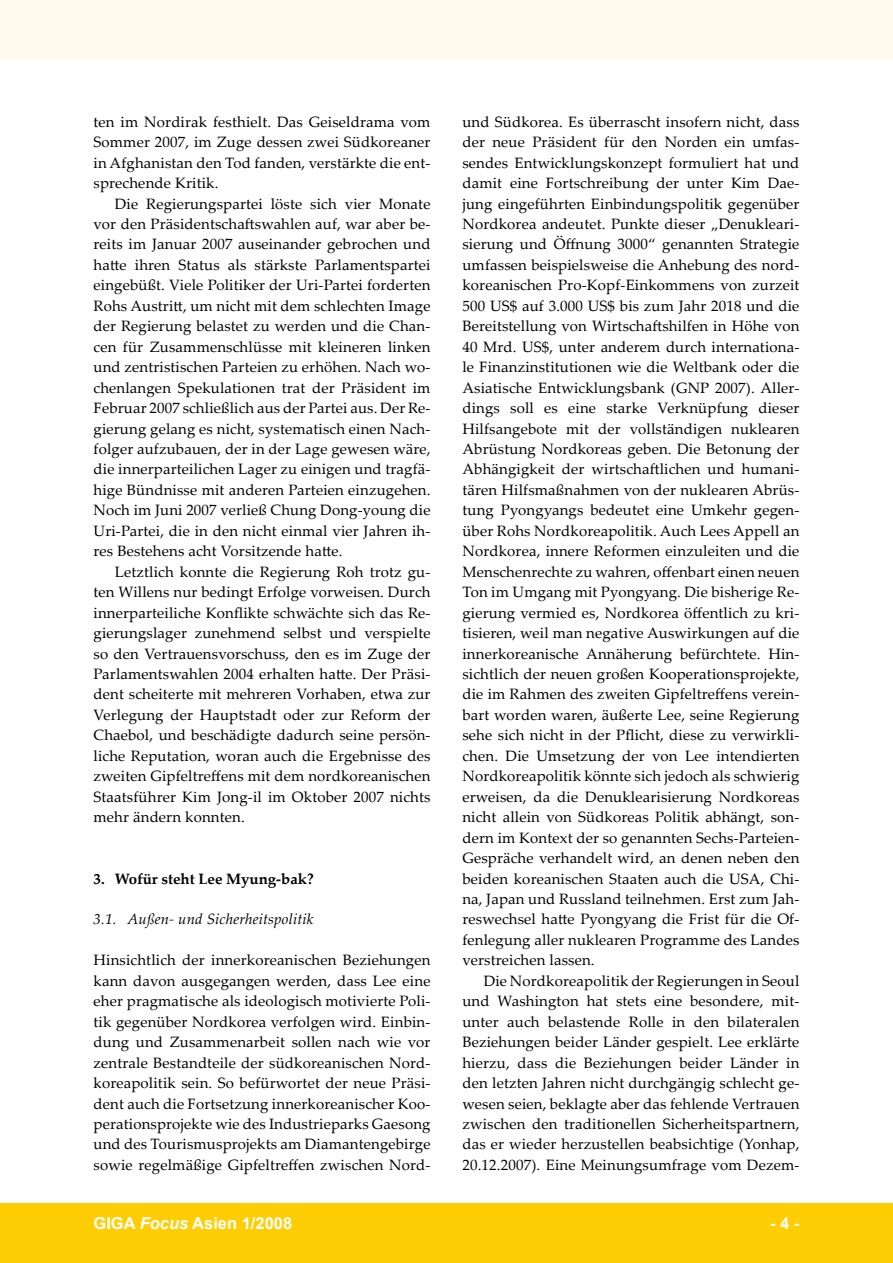
<style>
.page{position:relative;width:893px;height:1263px;background:#fff}
.page>*{position:absolute;margin:0;border:0;box-sizing:border-box;transform-origin:0 0}
.t1{font:700 16.5px "Arial";color:#fff}
.t2{font:15px/20.4px "Palatino Linotype";letter-spacing:.01em;color:#000;text-align:justify}
.t3{font:italic 15px "Palatino Linotype";letter-spacing:.01em;color:#000}
.t4{font:700 15px "Palatino Linotype";color:#000}
.s1{font-style:italic}
</style>
<div class="page">
<div style="left:0;top:1203px;width:893px;height:60px;background:#fecd04"></div>
<div style="left:0;top:1px;width:893px;height:59px;background:#fffaed"></div>
<p class="t2" style="left:94px;top:111px;width:338px">ten im Nordirak festhielt. Das Geiseldrama vom Sommer 2007, im Zuge dessen zwei Südkoreaner in Afghanistan den Tod fanden, verstärkte die ent&shy;sprechende Kritik.</p>
<p class="t2" style="left:94px;top:193px;width:338px;text-indent:21px">Die Regierungspartei löste sich vier Monate vor den Präsidentschaftswahlen auf, war aber be&shy;reits im Januar 2007 auseinander gebrochen und hatte ihren Status als stärkste Parlamentspartei eingebüßt. Viele Politiker der Uri-Partei forderten Rohs Austritt, um nicht mit dem schlechten Image der Regierung belastet zu werden und die Chan&shy;cen für Zusammenschlüsse mit kleineren linken und zentristischen Parteien zu erhöhen. Nach wo&shy;chenlangen Spekulationen trat der Präsident im Februar 2007 schließlich aus der Partei aus. Der Re&shy;gierung gelang es nicht, systematisch einen Nach&shy;folger aufzubauen, der in der Lage gewesen wäre, die innerparteilichen Lager zu einigen und tragfä&shy;hige Bündnisse mit anderen Parteien einzugehen.<br>Noch im Juni 2007 verließ Chung Dong-young die Uri-Partei, die in den nicht einmal vier Jahren ih&shy;res Bestehens acht Vorsitzende hatte.</p>
<p class="t2" style="left:94px;top:561px;width:338px;text-indent:21px">Letztlich konnte die Regierung Roh trotz gu&shy;ten Willens nur bedingt Erfolge vorweisen. Durch innerparteiliche Konflikte schwächte sich das Re&shy;gierungslager zunehmend selbst und verspielte so den Vertrauensvorschuss, den es im Zuge der Parlamentswahlen 2004 erhalten hatte. Der Präsi&shy;dent scheiterte mit mehreren Vorhaben, etwa zur Verlegung der Hauptstadt oder zur Reform der Chaebol, und beschädigte dadurch seine persön&shy;liche Reputation, woran auch die Ergebnisse des zweiten Gipfeltreffens mit dem nordkoreanischen Staatsführer Kim Jong-il im Oktober 2007 nichts mehr ändern konnten.</p>
<p class="t4" style="left:94px;top:868px;width:222px">3. Wofür steht Lee Myung-bak?</p>
<p class="t3" style="left:94px;top:909px;width:221px">3.1. Außen- und Sicherheitspolitik</p>
<p class="t2" style="left:94px;top:949px;width:339px">Hinsichtlich der innerkoreanischen Beziehungen kann davon ausgegangen werden, dass Lee eine eher pragmatische als ideologisch motivierte Poli&shy;tik gegenüber Nordkorea verfolgen wird. Einbin&shy;dung und Zusammenarbeit sollen nach wie vor zentrale Bestandteile der südkoreanischen Nord&shy;koreapolitik sein. So befürwortet der neue Präsi&shy;dent auch die Fortsetzung innerkoreanischer Koo&shy;perationsprojekte wie des Industrieparks Gaesong und des Tourismusprojekts am Diamantengebirge sowie regelmäßige Gipfeltreffen zwischen Nord-</p>
<p class="t2" style="left:462px;top:111px;width:338px">und Südkorea. Es überrascht insofern nicht, dass der neue Präsident für den Norden ein umfas&shy;sendes Entwicklungskonzept formuliert hat und damit eine Fortschreibung der unter Kim Dae&shy;jung eingeführten Einbindungspolitik gegenüber Nordkorea andeutet. Punkte dieser „Denukleari&shy;sierung und Öffnung 3000“ genannten Strategie umfassen beispielsweise die Anhebung des nord&shy;koreanischen Pro-Kopf-Einkommens von zurzeit 500 US$ auf 3.000 US$ bis zum Jahr 2018 und die Bereitstellung von Wirtschaftshilfen in Höhe von 40 Mrd. US$, unter anderem durch internationa&shy;le Finanzinstitutionen wie die Weltbank oder die Asiatische Entwicklungsbank (GNP 2007). Aller&shy;dings soll es eine starke Verknüpfung dieser Hilfsangebote mit der vollständigen nuklearen Abrüstung Nordkoreas geben. Die Betonung der Abhängigkeit der wirtschaftlichen und humani&shy;tären Hilfsmaßnahmen von der nuklearen Abrüs&shy;tung Pyongyangs bedeutet eine Umkehr gegen&shy;über Rohs Nordkoreapolitik. Auch Lees Appell an Nordkorea, innere Reformen einzuleiten und die Menschenrechte zu wahren, offenbart einen neuen Ton im Umgang mit Pyongyang. Die bisherige Re&shy;gierung vermied es, Nordkorea öffentlich zu kri&shy;tisieren, weil man negative Auswirkungen auf die innerkoreanische Annäherung befürchtete. Hin&shy;sichtlich der neuen großen Kooperationsprojekte, die im Rahmen des zweiten Gipfeltreffens verein&shy;bart worden waren, äußerte Lee, seine Regierung sehe sich nicht in der Pflicht, diese zu verwirkli&shy;chen. Die Umsetzung der von Lee intendierten Nordkoreapolitik könnte sich jedoch als schwierig erweisen, da die Denuklearisierung Nordkoreas nicht allein von Südkoreas Politik abhängt, son&shy;dern im Kontext der so genannten Sechs-Parteien-Gespräche verhandelt wird, an denen neben den beiden koreanischen Staaten auch die USA, Chi&shy;na, Japan und Russland teilnehmen. Erst zum Jah&shy;reswechsel hatte Pyongyang die Frist für die Of&shy;fenlegung aller nuklearen Programme des Landes verstreichen lassen.</p>
<p class="t2" style="left:462px;top:970px;width:338px;text-indent:21px">Die Nordkoreapolitik der Regierungen in Seoul und Washington hat stets eine besondere, mit&shy;unter auch belastende Rolle in den bilateralen Beziehungen beider Länder gespielt. Lee erklärte hierzu, dass die Beziehungen beider Länder in den letzten Jahren nicht durchgängig schlecht ge&shy;wesen seien, beklagte aber das fehlende Vertrauen zwischen den traditionellen Sicherheitspartnern, das er wieder herzustellen beabsichtige (Yonhap, 20.12.2007). Eine Meinungsumfrage vom Dezem-</p>
<p class="t1" style="left:94px;top:1212px;width:200px">GIGA <span class="s1">Focus</span> Asien 1/2008</p>
<p class="t1" style="left:770px;top:1212px;width:31px">- -</p>
</div>
